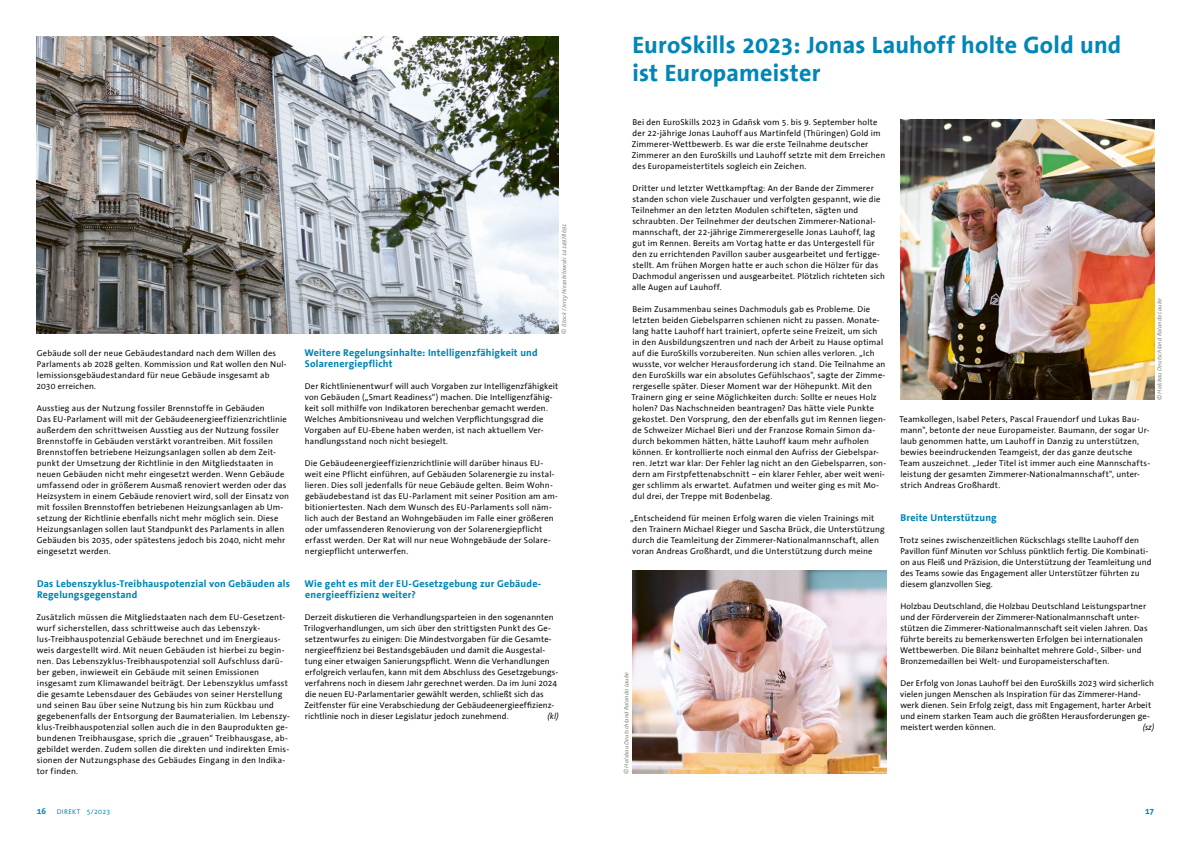
<style>
.page{position:relative;width:1191px;height:842px;background:#fff}
.page>*{position:absolute;margin:0;border:0;box-sizing:border-box;transform-origin:0 0}
.t1{font:700 24px/27.5px "The Sans Office";letter-spacing:.01em;color:#0086b7}
.t2{font:700 10px/11px "The Sans Office";letter-spacing:.02em;color:#0086b7}
.t3{font:8.5px/11px "The Sans Office";letter-spacing:.02em;color:#000}
.t4{font:italic 8.5px "The Sans Office";color:#000}
.t5{font:700 8.5px "The Sans Office";color:#0086b7}
.t6{font:7px "The Sans Office";letter-spacing:.055em;color:#0086b7}
.t7{font:italic 6px "The Sans Office";letter-spacing:.01em;color:#81807a}
.s1{font-size:6.9px}
.s2{font-weight:700;font-size:8.5px}
</style>
<div class="page">
<img style="left:37px;top:37px;width:521px;height:297px">
<img style="left:632px;top:570px;width:254px;height:204px">
<img style="left:900px;top:119px;width:254px;height:281px">
<p class="t3" style="left:36px;top:348px;width:252px">Gebäude soll der neue Gebäudestandard nach dem Willen des Parlaments ab 2028 gelten. Kommission und Rat wollen den Nul&shy;lemissionsgebäudestandard für neue Gebäude insgesamt ab 2030 erreichen.</p>
<p class="t3" style="left:37px;top:403px;width:254px">Ausstieg aus der Nutzung fossiler Brennstoffe in Gebäuden<br>Das EU-Parlament will mit der Gebäudeenergieeffizienzrichtlinie außerdem den schrittweisen Ausstieg aus der Nutzung fossiler Brennstoffe in Gebäuden verstärkt vorantreiben. Mit fossilen Brennstoffen betriebene Heizungsanlagen sollen ab dem Zeit&shy;punkt der Umsetzung der Richtlinie in den Mitgliedstaaten in neuen Gebäuden nicht mehr eingesetzt werden. Wenn Gebäude umfassend oder in größerem Ausmaß renoviert werden oder das Heizsystem in einem Gebäude renoviert wird, soll der Einsatz von mit fossilen Brennstoffen betriebenen Heizungsanlagen ab Um&shy;setzung der Richtlinie ebenfalls nicht mehr möglich sein. Diese Heizungsanlagen sollen laut Standpunkt des Parlaments in allen Gebäuden bis 2035, oder spätestens jedoch bis 2040, nicht mehr eingesetzt werden.</p>
<p class="t2" style="left:37px;top:578px;width:254px">Das Lebenszyklus-Treibhauspotenzial von Gebäuden als<br>Regelungsgegenstand</p>
<p class="t3" style="left:36px;top:612px;width:255px">Zusätzlich müssen die Mitgliedstaaten nach dem EU-Gesetzent&shy;wurf sicherstellen, dass schrittweise auch das Lebenszyk&shy;lus-Treibhauspotenzial Gebäude berechnet und im Energieaus&shy;weis dargestellt wird. Mit neuen Gebäuden ist hierbei zu begin&shy;nen. Das Lebenszyklus-Treibhauspotenzial soll Aufschluss darü&shy;ber geben, inwieweit ein Gebäude mit seinen Emissionen insgesamt zum Klimawandel beiträgt. Der Lebenszyklus umfasst die gesamte Lebensdauer des Gebäudes von seiner Herstellung und seinen Bau über seine Nutzung bis hin zum Rückbau und gegebenenfalls der Entsorgung der Baumaterialien. Im Lebenszy&shy;klus-Treibhauspotenzial sollen auch die in den Bauprodukten ge&shy;bundenen Treibhausgase, sprich die „grauen“ Treibhausgase, ab&shy;gebildet werden. Zudem sollen die direkten und indirekten Emis&shy;sionen der Nutzungsphase des Gebäudes Eingang in den Indika&shy;tor finden.</p>
<p class="t7" style="left:561px;top:334px;width:112px;rotate:-90deg"><span class="s1">©</span> iStock /Jerzy Niezabitowski 1414978691</p>
<p class="t2" style="left:304px;top:347px;width:235px">Weitere Regelungsinhalte: Intelligenzfähigkeit und<br>Solarenergiepflicht</p>
<p class="t3" style="left:304px;top:381px;width:255px">Der Richtlinienentwurf will auch Vorgaben zur Intelligenzfähigkeit von Gebäuden („Smart Readiness“) machen. Die Intelligenzfähig&shy;keit soll mithilfe von Indikatoren berechenbar gemacht werden.<br>Welches Ambitionsniveau und welchen Verpflichtungsgrad die Vorgaben auf EU-Ebene haben werden, ist nach aktuellem Ver&shy;handlungsstand noch nicht besiegelt.</p>
<p class="t3" style="left:305px;top:458px;width:255px">Die Gebäudeenergieeffizienzrichtlinie will darüber hinaus EU&shy;weit eine Pflicht einführen, auf Gebäuden Solarenergie zu instal&shy;lieren. Dies soll jedenfalls für neue Gebäude gelten. Beim Wohn&shy;gebäudebestand ist das EU-Parlament mit seiner Position am am&shy;bitioniertesten. Nach dem Wunsch des EU-Parlaments soll näm&shy;lich auch der Bestand an Wohngebäuden im Falle einer größeren oder umfassenderen Renovierung von der Solarenergiepflicht erfasst werden. Der Rat will nur neue Wohngebäude der Solare&shy;nergiepflicht unterwerfen.</p>
<p class="t2" style="left:304px;top:578px;width:238px">Wie geht es mit der EU-Gesetzgebung zur Gebäude&shy;energieeffizienz weiter?</p>
<p class="t3" style="left:304px;top:612px;width:256px">Derzeit diskutieren die Verhandlungsparteien in den sogenannten Trilogverhandlungen, um sich über den strittigsten Punkt des Ge&shy;setzentwurfes zu einigen: Die Mindestvorgaben für die Gesamte&shy;nergieeffizienz bei Bestandsgebäuden und damit die Ausgestal&shy;tung einer etwaigen Sanierungspflicht. Wenn die Verhandlungen erfolgreich verlaufen, kann mit dem Abschluss des Gesetzgebungs&shy;verfahrens noch in diesem Jahr gerechnet werden. Da im Juni 2024 die neuen EU-Parlamentarier gewählt werden, schließt sich das Zeitfenster für eine Verabschiedung der Gebäudeenergieeffizienz&shy;richtlinie noch in dieser Legislatur jedoch zunehmend.</p>
<p class="t4" style="left:547px;top:712px;width:13px">(kl)</p>
<h1 class="t1" style="left:632px;top:32px;width:490px">EuroSkills 2023: Jonas Lauhoff holte Gold und ist Europameister</h1>
<p class="t3" style="left:632px;top:117px;width:255px">Bei den EuroSkills 2023 in Gdañsk vom 5. bis 9. September holte der 22-jährige Jonas Lauhoff aus Martinfeld (Thüringen) Gold im Zimmerer-Wettbewerb. Es war die erste Teilnahme deutscher Zimmerer an den EuroSkills und Lauhoff setzte mit dem Erreichen des Europameistertitels sogleich ein Zeichen.</p>
<p class="t3" style="left:631px;top:183px;width:255px">Dritter und letzter Wettkampftag: An der Bande der Zimmerer standen schon viele Zuschauer und verfolgten gespannt, wie die Teilnehmer an den letzten Modulen schifteten, sägten und schraubten. Der Teilnehmer der deutschen Zimmerer-National&shy;mannschaft, der 22-jährige Zimmerergeselle Jonas Lauhoff, lag gut im Rennen. Bereits am Vortag hatte er das Untergestell für den zu errichtenden Pavillon sauber ausgearbeitet und fertigge&shy;stellt. Am frühen Morgen hatte er auch schon die Hölzer für das Dachmodul angerissen und ausgearbeitet. Plötzlich richteten sich alle Augen auf Lauhoff.</p>
<p class="t3" style="left:631px;top:304px;width:256px">Beim Zusammenbau seines Dachmoduls gab es Probleme. Die letzten beiden Giebelsparren schienen nicht zu passen. Monate&shy;lang hatte Lauhoff hart trainiert, opferte seine Freizeit, um sich<br>in den Ausbildungszentren und nach der Arbeit zu Hause optimal auf die EuroSkills vorzubereiten. Nun schien alles verloren. „Ich wusste, vor welcher Herausforderung ich stand. Die Teilnahme an den EuroSkills war ein absolutes Gefühlschaos", sagte der Zimme&shy;rergeselle später. Dieser Moment war der Höhepunkt. Mit den Trainern ging er seine Möglichkeiten durch: Sollte er neues Holz holen? Das Nachschneiden beantragen? Das hätte viele Punkte gekostet. Den Vorsprung, den der ebenfalls gut im Rennen liegen&shy;de Schweizer Michael Bieri und der Franzose Romain Simon da&shy;durch bekommen hätten, hätte Lauhoff kaum mehr aufholen können. Er kontrollierte noch einmal den Aufriss der Giebelspar&shy;ren. Jetzt war klar: Der Fehler lag nicht an den Giebelsparren, son&shy;dern am Firstpfettenabschnitt – ein klarer Fehler, aber weit weni&shy;ger schlimm als erwartet. Aufatmen und weiter ging es mit Mo&shy;dul drei, der Treppe mit Bodenbelag.</p>
<p class="t3" style="left:630px;top:513px;width:256px">„Entscheidend für meinen Erfolg waren die vielen Trainings mit den Trainern Michael Rieger und Sascha Brück, die Unterstützung durch die Teamleitung der Zimmerer-Nationalmannschaft, allen voran Andreas Großhardt, und die Unterstützung durch meine</p>
<p class="t7" style="left:1156px;top:400px;width:104px;rotate:-90deg"><span class="s1">©</span> Holsbau Deutschland Rolando Laube</p>
<p class="t3" style="left:899px;top:414px;width:252px">Teamkollegen, Isabel Peters, Pascal Frauendorf und Lukas Bau&shy;mann", betonte der neue Europameister. Baumann, der sogar Ur&shy;laub genommen hatte, um Lauhoff in Danzig zu unterstützen, bewies beeindruckenden Teamgeist, der das ganze deutsche Team auszeichnet. „Jeder Titel ist immer auch eine Mannschafts&shy;leistung der gesamten Zimmerer-Nationalmannschaft", unter&shy;strich Andreas Großhardt.</p>
<p class="t2" style="left:900px;top:512px;width:98px">Breite Unterstützung</p>
<p class="t3" style="left:899px;top:535px;width:254px">Trotz seines zwischenzeitlichen Rückschlags stellte Lauhoff den Pavillon fünf Minuten vor Schluss pünktlich fertig. Die Kombinati&shy;on aus Fleiß und Präzision, die Unterstützung der Teamleitung und des Teams sowie das Engagement aller Unterstützer führten zu diesem glanzvollen Sieg.</p>
<p class="t3" style="left:900px;top:601px;width:249px">Holzbau Deutschland, die Holzbau Deutschland Leistungspartner und der Förderverein der Zimmerer-Nationalmannschaft unter&shy;stützen die Zimmerer-Nationalmannschaft seit vielen Jahren. Das führte bereits zu bemerkenswerten Erfolgen bei internationalen Wettbewerben. Die Bilanz beinhaltet mehrere Gold-, Silber- und Bronzemedaillen bei Welt- und Europameisterschaften.</p>
<p class="t3" style="left:900px;top:678px;width:255px">Der Erfolg von Jonas Lauhoff bei den EuroSkills 2023 wird sicherlich vielen jungen Menschen als Inspiration für das Zimmerer-Hand&shy;werk dienen. Sein Erfolg zeigt, dass mit Engagement, harter Arbeit und einem starken Team auch die größten Herausforderungen ge&shy;meistert werden können.</p>
<p class="t7" style="left:623px;top:774px;width:104px;rotate:-90deg"><span class="s1">©</span> Holsbau Deutschland Rolando Laube</p>
<p class="t4" style="left:1142px;top:723px;width:13px">(sz)</p>
<p class="t6" style="left:37px;top:808px;width:75px"><span class="s2">16</span> DIREKT 5/2023</p>
<p class="t5" style="left:1145px;top:806px;width:10px">17</p>
</div>
